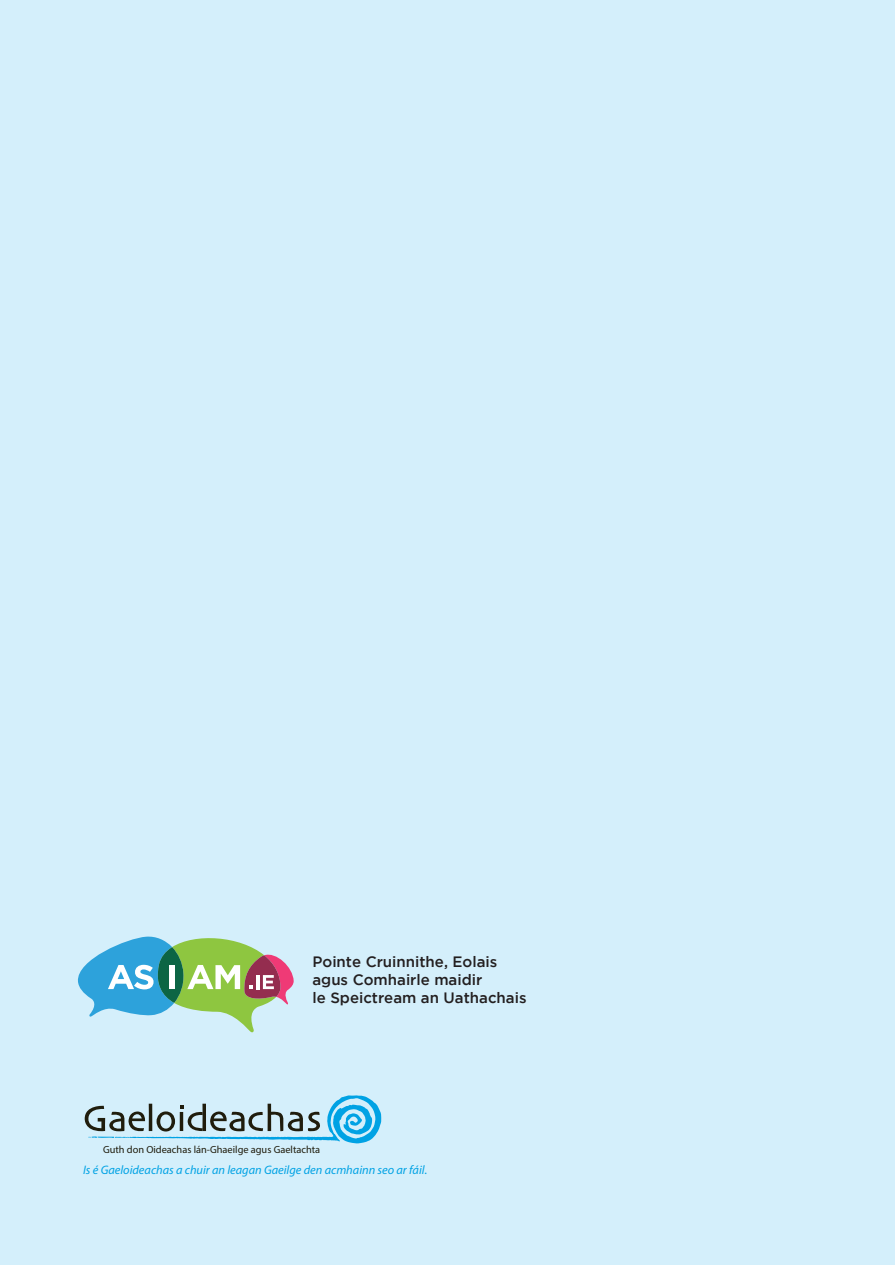
<style>
.page{position:relative;width:895px;height:1265px;background:#fff}
.page>*{position:absolute;margin:0;border:0;box-sizing:border-box;transform-origin:0 0}
.t1{font:500 15px/18px "Gotham";color:#231f20}
.t2{font:italic 12.3px "Myriad Pro";color:#00a2e4}
.t3{font:10.35px "Myriad Pro";color:#201d0d}
</style>
<div class="page">
<div style="left:0;top:0;width:894px;height:1264px;background:#d4effb"></div>
<svg style="left:84px;top:1095px;width:297px;height:48px"></svg>
<svg style="left:77px;top:936px;width:217px;height:97px"></svg>
<p class="t1" style="left:312px;top:952px;width:215px">Pointe Cruinnithe, Eolais agus Comhairle maidir<br>le Speictream an Uathachais</p>
<p class="t3" style="left:103px;top:1142px;width:218px">Guth don Oideachas lán-Ghaeilge agus Gaeltachta</p>
<p class="t2" style="left:83px;top:1161px;width:345px">Is é Gaeloideachas a chuir an leagan Gaeilge den acmhainn seo ar fáil.</p>
</div>
